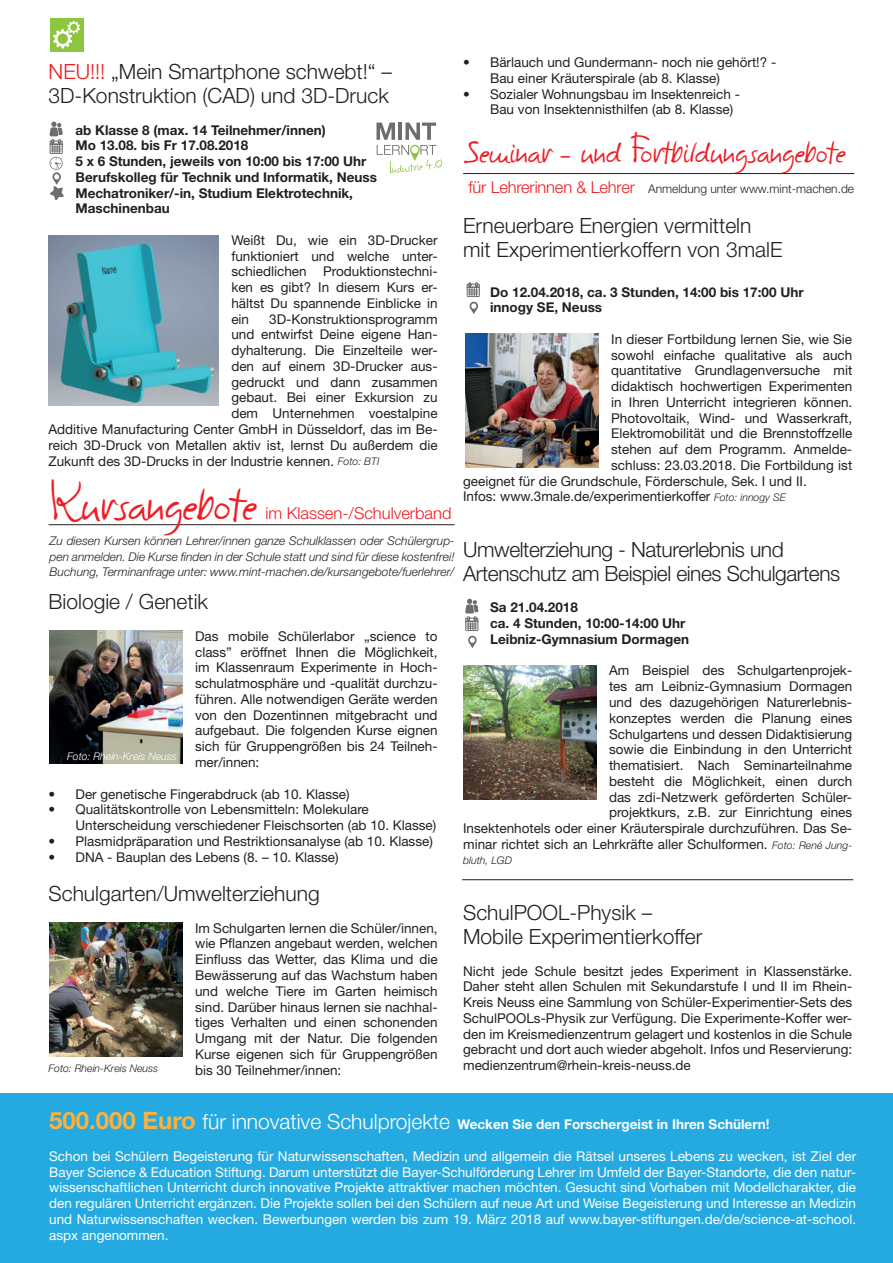
<style>
.page{position:relative;width:893px;height:1263px;background:#fff}
.page>*{position:absolute;margin:0;border:0;box-sizing:border-box;transform-origin:0 0}
.t1{font:48px "Claude Handwriting";color:#ee1d23}
.t2{font:33px "Claude Handwriting";color:#ee1d23}
.t3{font:300 21px/24px "Helvetica Neue LT Pro";color:#231f20}
.t4{font:300 21px/24px "Helvetica Neue LT Pro";letter-spacing:-.02em;color:#231f20}
.t5{font:300 16.5px "Helvetica Neue LT Pro";color:#ee1d23}
.t6{font:13.5px/15.8px "Helvetica Neue LT Pro";color:#231f20;text-align:justify}
.t7{font:13.5px/15.8px "Helvetica Neue LT Pro";color:#fff;text-align:justify}
.t8{font:700 13.5px/15.8px "Helvetica Neue LT Pro";color:#231f20}
.t9{font:700 13.5px "Helvetica Neue LT Pro";color:#fff}
.t10{font:italic 300 12px/15.8px "Helvetica Neue LT Pro";color:#231f20;text-align:justify}
.t11{font:300 12px "Helvetica Neue LT Pro";color:#231f20}
.t12{font:italic 300 10.5px "Helvetica Neue LT Pro";color:#231f20}
.t13{font:italic 300 10.5px "Helvetica Neue LT Pro";color:#fff}
.s1{color:#ee1d23}
.s2{font-weight:300;font-style:italic;font-size:10.5px}
.s3{font-size:24px;color:#fbb03f}
.s4{font-weight:300;font-size:21px}
</style>
<div class="page">
<img style="left:49px;top:630px;width:133px;height:134px">
<img style="left:465px;top:334px;width:133px;height:133px">
<hr style="left:49px;top:524px;width:406px;height:1px;background:#231f20">
<img style="left:49px;top:923px;width:133px;height:133px">
<hr style="left:463px;top:173px;width:391px;height:1px;background:#231f20">
<img style="left:463px;top:666px;width:133px;height:133px">
<div style="left:0;top:1093px;width:893px;height:170px;background:#24aae1"></div>
<svg style="left:465px;top:599px;width:14px;height:49px"></svg>
<svg style="left:466px;top:282px;width:14px;height:32px"></svg>
<hr style="left:462px;top:879px;width:391px;height:1px;background:#231f20">
<div style="left:50px;top:18px;width:33px;height:33px;background:#8bc63e"></div>
<svg style="left:53px;top:21px;width:27px;height:28px"></svg>
<svg style="left:376px;top:123px;width:66px;height:50px"></svg>
<img style="left:49px;top:236px;width:170px;height:170px">
<svg style="left:49px;top:122px;width:15px;height:78px"></svg>
<p class="t6" style="left:490px;top:54px;width:288px;text-indent:-27px">• Bärlauch und Gundermann- noch nie gehört!? -<br>Bau einer Kräuterspirale (ab 8. Klasse)</p>
<p class="t6" style="left:490px;top:86px;width:251px;text-indent:-27px">• Sozialer Wohnungsbau im Insektenreich -<br>Bau von Insektennisthilfen (ab 8. Klasse)</p>
<h3 class="t3" style="left:49px;top:59px;width:345px"><span class="s1">NEU!!!</span> „Mein Smartphone schwebt!“ –<br>3D-Konstruktion (CAD) und 3D-Druck</h3>
<p class="t8" style="left:76px;top:122px;width:303px">ab Klasse 8 (max. 14 Teilnehmer/innen)<br>Mo 13.08. bis Fr 17.08.2018<br>5 x 6 Stunden, jeweils von 10:00 bis 17:00 Uhr Berufskolleg für Technik und Informatik, Neuss Mechatroniker/-in, Studium Elektrotechnik, Maschinenbau</p>
<p class="t6" style="left:231px;top:232px;width:208px">Weißt Du, wie ein 3D-Drucker funktioniert und welche unter&shy;schiedlichen Produktionstechni&shy;ken es gibt? In diesem Kurs er&shy;hältst Du spannende Einblicke in ein</p>
<h2 class="t2" style="left:465px;top:129px;width:381px">Seminar - und Fortbildungsangebote</h2>
<p class="t11" style="left:648px;top:182px;width:208px">Anmeldung unter www.mint-machen.de</p>
<p class="t5" style="left:468px;top:177px;width:168px">für Lehrerinnen &amp; Lehrer</p>
<h3 class="t3" style="left:463px;top:213px;width:321px">Erneuerbare Energien vermitteln mit Experimentierkoffern von 3malE</h3>
<p class="t8" style="left:490px;top:284px;width:315px">Do 12.04.2018, ca. 3 Stunden, 14:00 bis 17:00 Uhr innogy SE, Neuss</p>
<p class="t6" style="left:611px;top:331px;width:243px">In dieser Fortbildung lernen Sie, wie Sie</p>
<p class="t6" style="left:611px;top:347px;width:243px">sowohl einfache qualitative als auch</p>
<p class="t6" style="left:611px;top:362px;width:243px">quantitative Grundlagenversuche mit</p>
<p class="t6" style="left:611px;top:378px;width:243px">didaktisch hochwertigen Experimenten</p>
<p class="t6" style="left:611px;top:394px;width:243px">in Ihren Unterricht integrieren können.</p>
<p class="t6" style="left:611px;top:410px;width:243px">Photovoltaik, Wind- und Wasserkraft,</p>
<p class="t6" style="left:611px;top:425px;width:243px">Elektromobilität und die Brennstoffzelle</p>
<p class="t6" style="left:611px;top:441px;width:243px">stehen auf dem Programm. Anmelde-</p>
<p class="t6" style="left:611px;top:457px;width:243px">schluss: 23.03.2018. Die Fortbildung ist</p>
<p class="t6" style="left:463px;top:473px;width:345px">geeignet für die Grundschule, Förderschule, Sek. I und II.</p>
<p class="t6" style="left:463px;top:488px;width:324px">Infos: www.3male.de/experimentierkoffer <span class="s2">Foto: innogy SE</span></p>
<h3 class="t4" style="left:463px;top:537px;width:379px">Umwelterziehung - Naturerlebnis und<br>Artenschutz am Beispiel eines Schulgartens</h3>
<p class="t8" style="left:490px;top:599px;width:200px">Sa 21.04.2018<br>ca. 4 Stunden, 10:00-14:00 Uhr<br>Leibniz-Gymnasium Dormagen</p>
<p class="t6" style="left:463px;top:662px;width:391px;text-align:right">Am Beispiel des Schulgartenprojek-<br>tes am Leibniz-Gymnasium Dormagen<br>und des dazugehörigen Naturerlebnis-<br>konzeptes werden die Planung eines<br>Schulgartens und dessen Didaktisierung<br>sowie die Einbindung in den Unterricht<br>thematisiert. Nach Seminarteilnahme<br>besteht die Möglichkeit, einen durch<br>das zdi-Netzwerk geförderten Schüler-<br>projektkurs, z.B. zur Einrichtung eines<br>Insektenhotels oder einer Kräuterspirale durchzuführen. Das Se&shy;minar richtet sich an Lehrkräfte aller Schulformen. <span class="s2">Foto: René Jung-</span></p>
<p class="t12" style="left:463px;top:854px;width:50px">bluth, LGD</p>
<h3 class="t3" style="left:463px;top:900px;width:241px">SchulPOOL-Physik –<br>Mobile Experimentierkoffer</h3>
<p class="t6" style="left:463px;top:962px;width:391px">Nicht jede Schule besitzt jedes Experiment in Klassenstärke.<br>Daher steht allen Schulen mit Sekundarstufe I und II im Rhein-Kreis Neuss eine Sammlung von Schüler-Experimentier-Sets des SchulPOOLs-Physik zur Verfügung. Die Experimente-Koffer wer&shy;den im Kreismedienzentrum gelagert und kostenlos in die Schule gebracht und dort auch wieder abgeholt. Infos und Reservierung: medienzentrum@rhein-kreis-neuss.de</p>
<p class="t6" style="left:269px;top:311px;width:170px">3D-Konstruktionsprogramm</p>
<p class="t6" style="left:231px;top:326px;width:208px">und entwirfst Deine eigene Han-</p>
<p class="t6" style="left:231px;top:342px;width:208px">dyhalterung. Die Einzelteile wer-</p>
<p class="t6" style="left:231px;top:358px;width:208px">den auf einem 3D-Drucker aus-</p>
<p class="t6" style="left:231px;top:374px;width:208px">gedruckt und dann zusammen</p>
<p class="t6" style="left:231px;top:389px;width:208px">gebaut. Bei einer Exkursion zu</p>
<p class="t6" style="left:231px;top:405px;width:208px">dem Unternehmen voestalpine</p>
<p class="t6" style="left:49px;top:421px;width:391px">Additive Manufacturing Center GmbH in Düsseldorf, das im Be-</p>
<p class="t6" style="left:49px;top:437px;width:391px">reich 3D-Druck von Metallen aktiv ist, lernst Du außerdem die</p>
<p class="t6" style="left:49px;top:452px;width:332px">Zukunft des 3D-Drucks in der Industrie kennen. <span class="s2">Foto: BTI</span></p>
<h1 class="t1" style="left:50px;top:470px;width:208px">Kursangebote</h1>
<p class="t5" style="left:265px;top:503px;width:188px">im Klassen-/Schulverband</p>
<p class="t10" style="left:50px;top:532px;width:407px">Zu diesen Kursen können Lehrer/innen ganze Schulklassen oder Schülergrup&shy;pen anmelden. Die Kurse finden in der Schule statt und sind für diese kostenfrei!<br>Buchung, Terminanfrage unter: www.mint-machen.de/kursangebote/fuerlehrer/</p>
<h3 class="t3" style="left:49px;top:589px;width:161px">Biologie / Genetik</h3>
<p class="t6" style="left:195px;top:628px;width:244px">Das mobile Schülerlabor „science to class” eröffnet Ihnen die Möglichkeit, im Klassenraum Experimente in Hoch&shy;schulatmosphäre und -qualität durchzu&shy;führen. Alle notwendigen Geräte werden von den Dozentinnen mitgebracht und aufgebaut. Die folgenden Kurse eignen sich für Gruppengrößen bis 24 Teilneh&shy;mer/innen:</p>
<p class="t6" style="left:49px;top:785px;width:303px">• Der genetische Fingerabdruck (ab 10. Klasse)</p>
<p class="t6" style="left:76px;top:801px;width:362px;text-indent:-27px">• Qualitätskontrolle von Lebensmitteln: Molekulare<br>Unterscheidung verschiedener Fleischsorten (ab 10. Klasse)</p>
<p class="t6" style="left:49px;top:833px;width:386px">• Plasmidpräparation und Restriktionsanalyse (ab 10. Klasse)</p>
<p class="t6" style="left:49px;top:848px;width:292px">• DNA - Bauplan des Lebens (8. – 10. Klasse)</p>
<h3 class="t3" style="left:49px;top:881px;width:273px">Schulgarten/Umwelterziehung</h3>
<p class="t6" style="left:195px;top:920px;width:244px">Im Schulgarten lernen die Schüler/innen, wie Pflanzen angebaut werden, welchen Einfluss das Wetter, das Klima und die Bewässerung auf das Wachstum haben und welche Tiere im Garten heimisch sind. Darüber hinaus lernen sie nachhal&shy;tiges Verhalten und einen schonenden Umgang mit der Natur. Die folgenden Kurse eigenen sich für Gruppengrößen bis 30 Teilnehmer/innen:</p>
<p class="t13" style="left:67px;top:750px;width:111px">Foto: Rhein-Kreis Neuss</p>
<p class="t12" style="left:49px;top:1062px;width:111px">Foto: Rhein-Kreis Neuss</p>
<p class="t9" style="left:49px;top:1116px;width:722px"><span class="s3">500.000 Euro</span> <span class="s4">für innovative Schulprojekte</span> Wecken Sie den Forschergeist in Ihren Schülern!</p>
<p class="t7" style="left:49px;top:1148px;width:809px">Schon bei Schülern Begeisterung für Naturwissenschaften, Medizin und allgemein die Rätsel unseres Lebens zu wecken, ist Ziel der Bayer Science &amp; Education Stiftung. Darum unterstützt die Bayer-Schulförderung Lehrer im Umfeld der Bayer-Standorte, die den natur&shy;wissenschaftlichen Unterricht durch innovative Projekte attraktiver machen möchten. Gesucht sind Vorhaben mit Modellcharakter, die den regulären Unterricht ergänzen. Die Projekte sollen bei den Schülern auf neue Art und Weise Begeisterung und Interesse an Medizin und Naturwissenschaften wecken. Bewerbungen werden bis zum 19. März 2018 auf www.bayer-stiftungen.de/de/science-at-school. aspx angenommen.</p>
</div>
